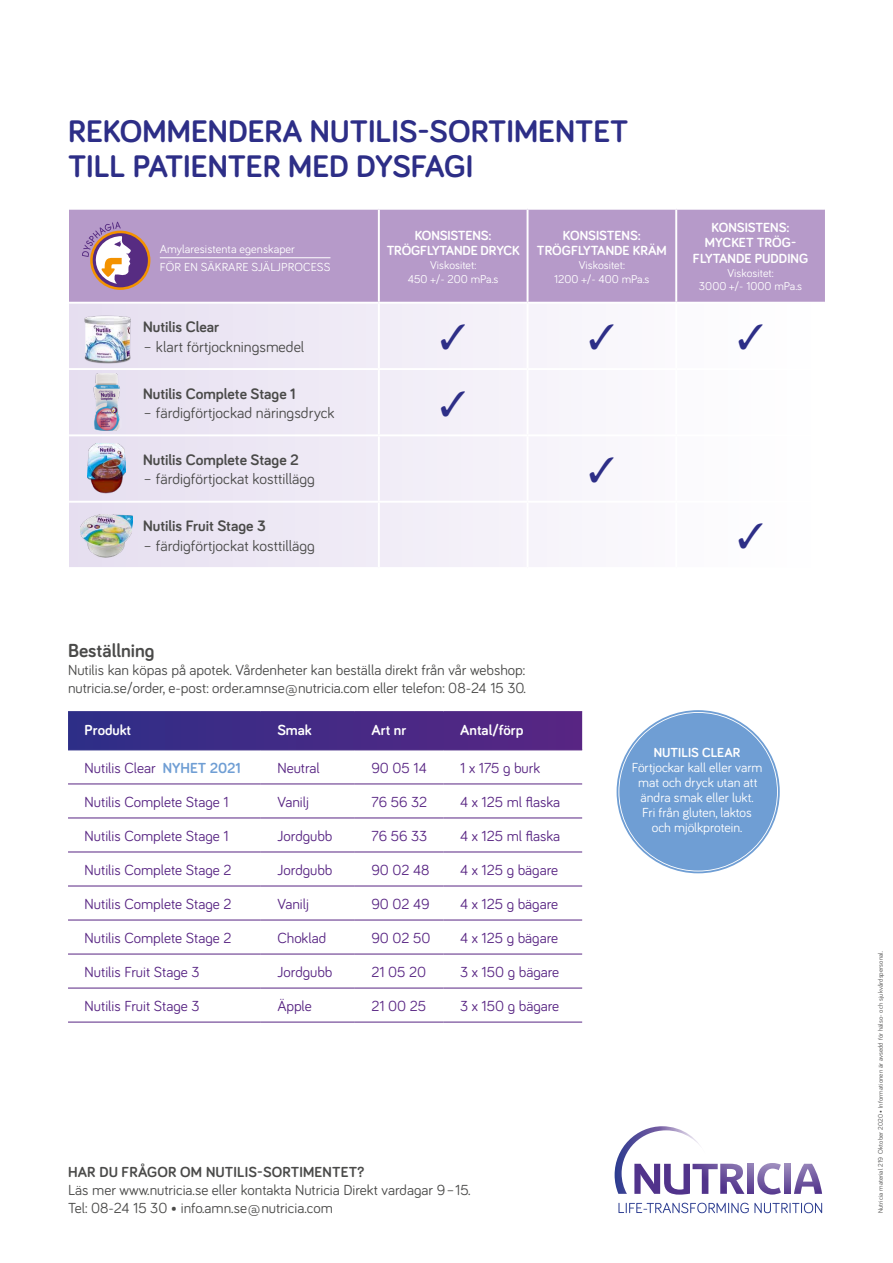
<style>
.page{position:relative;width:893px;height:1263px;background:#fff}
.page>*{position:absolute;margin:0;border:0;box-sizing:border-box;transform-origin:0 0}
.t1{font:700 32.25px/35.1px "Bariol";color:#2d2e87}
.t2{font:700 19.5px "Bariol";color:#4a4a49}
.t3{font:15.6px "Bariol";color:#4a4a49}
.t4{font:700 15.6px "Bariol";color:#4a4a49}
.t5{font:15px "Bariol";color:#582583}
.t6{font:15px/18px "Bariol";color:#4a4a49}
.t7{font:700 15px "Bariol";letter-spacing:.01em;color:#4a4a49}
.t8{font:700 15px "Bariol";color:#fff}
.t9{font:700 13.65px/15.6px "Bariol";color:#fff;text-align:center}
.t10{font:13.5px/15px "Bariol";color:#fff;text-align:center}
.t11{font:700 13.5px "Bariol";color:#fff}
.t12{font:12px/18.3px "Bariol";letter-spacing:.005em;color:#fff}
.t13{font:11.7px/13.6px "Bariol";color:#fff;text-align:center}
.t14{font:6.75px "Bariol";letter-spacing:.01em;color:#4a4a49}
.s1{font-weight:700;color:#6f9ed4}
</style>
<div class="page">
<svg style="left:68px;top:712px;width:514px;height:38px;background:#432985"></svg>
<hr style="left:68px;top:784px;width:193px;height:1px;background:#582583">
<hr style="left:261px;top:784px;width:94px;height:1px;background:#582583">
<hr style="left:355px;top:784px;width:89px;height:1px;background:#582583">
<hr style="left:444px;top:784px;width:138px;height:1px;background:#582583">
<hr style="left:68px;top:818px;width:193px;height:1px;background:#582583">
<hr style="left:261px;top:818px;width:94px;height:1px;background:#582583">
<hr style="left:355px;top:818px;width:89px;height:1px;background:#582583">
<hr style="left:444px;top:818px;width:138px;height:1px;background:#582583">
<hr style="left:68px;top:852px;width:193px;height:1px;background:#582583">
<hr style="left:261px;top:852px;width:94px;height:1px;background:#582583">
<hr style="left:355px;top:852px;width:89px;height:1px;background:#582583">
<hr style="left:444px;top:852px;width:138px;height:1px;background:#582583">
<hr style="left:68px;top:886px;width:193px;height:1px;background:#582583">
<hr style="left:261px;top:886px;width:94px;height:1px;background:#582583">
<hr style="left:355px;top:886px;width:89px;height:1px;background:#582583">
<hr style="left:444px;top:886px;width:138px;height:1px;background:#582583">
<hr style="left:68px;top:920px;width:193px;height:1px;background:#582583">
<hr style="left:261px;top:920px;width:94px;height:1px;background:#582583">
<hr style="left:355px;top:920px;width:89px;height:1px;background:#582583">
<hr style="left:444px;top:920px;width:138px;height:1px;background:#582583">
<hr style="left:68px;top:954px;width:193px;height:1px;background:#582583">
<hr style="left:261px;top:954px;width:94px;height:1px;background:#582583">
<hr style="left:355px;top:954px;width:89px;height:1px;background:#582583">
<hr style="left:444px;top:954px;width:138px;height:1px;background:#582583">
<hr style="left:68px;top:988px;width:193px;height:1px;background:#582583">
<hr style="left:261px;top:988px;width:94px;height:1px;background:#582583">
<hr style="left:355px;top:988px;width:89px;height:1px;background:#582583">
<hr style="left:444px;top:988px;width:138px;height:1px;background:#582583">
<hr style="left:68px;top:1022px;width:193px;height:1px;background:#582583">
<hr style="left:261px;top:1022px;width:94px;height:1px;background:#582583">
<hr style="left:355px;top:1022px;width:89px;height:1px;background:#582583">
<hr style="left:444px;top:1022px;width:138px;height:1px;background:#582583">
<div style="left:69px;top:210px;width:756px;height:92px;background:#b69ac9"></div>
<svg style="left:69px;top:304px;width:490px;height:263px"></svg>
<hr style="left:378px;top:210px;width:2px;height:92px;background:#fff">
<hr style="left:527px;top:210px;width:1px;height:92px;background:#fff">
<hr style="left:675px;top:210px;width:2px;height:92px;background:#fff">
<hr style="left:378px;top:304px;width:2px;height:64px;background:#fff">
<hr style="left:527px;top:304px;width:1px;height:64px;background:#fff">
<hr style="left:69px;top:368px;width:310px;height:2px;background:#fff">
<hr style="left:379px;top:368px;width:149px;height:2px;background:#fff">
<hr style="left:378px;top:370px;width:2px;height:64px;background:#fff">
<hr style="left:528px;top:368px;width:148px;height:2px;background:#fff">
<hr style="left:527px;top:370px;width:1px;height:64px;background:#fff">
<hr style="left:69px;top:434px;width:310px;height:2px;background:#fff">
<hr style="left:379px;top:434px;width:149px;height:2px;background:#fff">
<hr style="left:378px;top:436px;width:2px;height:65px;background:#fff">
<hr style="left:528px;top:434px;width:148px;height:2px;background:#fff">
<hr style="left:527px;top:436px;width:1px;height:65px;background:#fff">
<hr style="left:69px;top:501px;width:310px;height:2px;background:#fff">
<hr style="left:379px;top:501px;width:149px;height:2px;background:#fff">
<hr style="left:378px;top:503px;width:2px;height:64px;background:#fff">
<hr style="left:528px;top:501px;width:148px;height:2px;background:#fff">
<hr style="left:527px;top:503px;width:1px;height:64px;background:#fff">
<svg style="left:82px;top:222px;width:68px;height:68px"></svg>
<hr style="left:160px;top:257px;width:170px;height:1px;background:#fff">
<img style="left:93px;top:373px;width:28px;height:59px">
<img style="left:87px;top:444px;width:39px;height:50px">
<img style="left:81px;top:515px;width:52px;height:42px">
<img style="left:81px;top:301px;width:56px;height:67px">
<svg style="left:784px;top:1164px;width:7px;height:30px"></svg>
<svg style="left:794px;top:1164px;width:28px;height:30px"></svg>
<svg style="left:757px;top:1163px;width:24px;height:31px"></svg>
<svg style="left:747px;top:1164px;width:7px;height:30px"></svg>
<svg style="left:618px;top:1203px;width:204px;height:10px"></svg>
<svg style="left:615px;top:1126px;width:129px;height:68px"></svg>
<div style="left:619px;top:713px;width:158px;height:157px;background:#6f9ed4;border-radius:50%"></div>
<svg style="left:441px;top:324px;width:24px;height:25px"></svg>
<svg style="left:441px;top:390px;width:24px;height:26px"></svg>
<h1 class="t1" style="left:68px;top:113px;width:562px">REKOMMENDERA NUTILIS-SORTIMENTET<br>TILL PATIENTER MED DYSFAGI</h1>
<p class="t12" style="left:160px;top:239px;width:172px">Amylaresistenta egenskaper<br>FÖR EN SÄKRARE SJÄLJPROCESS</p>
<p class="t4" style="left:143px;top:316px;width:78px">Nutilis Clear</p>
<p class="t3" style="left:143px;top:336px;width:163px">– klart förtjockningsmedel</p>
<p class="t4" style="left:143px;top:383px;width:154px">Nutilis Complete Stage 1</p>
<p class="t3" style="left:143px;top:402px;width:193px">– färdigförtjockad näringsdryck</p>
<p class="t4" style="left:143px;top:449px;width:157px">Nutilis Complete Stage 2</p>
<p class="t3" style="left:143px;top:469px;width:173px">– färdigförtjockat kosttillägg</p>
<p class="t4" style="left:143px;top:515px;width:124px">Nutilis Fruit Stage 3</p>
<p class="t3" style="left:143px;top:535px;width:173px">– färdigförtjockat kosttillägg</p>
<p class="t9" style="left:387px;top:227px;width:135px">KONSISTENS:<br>TRÖGFLYTANDE DRYCK</p>
<p class="t13" style="left:408px;top:258px;width:92px">Viskositet:<br>450 +/- 200 mPa.s</p>
<p class="t9" style="left:537px;top:227px;width:131px">KONSISTENS:<br>TRÖGFLYTANDE KRÄM</p>
<p class="t13" style="left:554px;top:258px;width:97px">Viskositet:<br>1200 +/- 400 mPa.s</p>
<p class="t9" style="left:693px;top:219px;width:117px">KONSISTENS:<br>MYCKET TRÖG-<br>FLYTANDE PUDDING</p>
<p class="t13" style="left:699px;top:265px;width:105px">Viskositet:<br>3000 +/- 1000 mPa.s</p>
<h2 class="t2" style="left:68px;top:637px;width:88px">Beställning</h2>
<p class="t6" style="left:68px;top:660px;width:459px">Nutilis kan köpas på apotek. Vårdenheter kan beställa direkt från vår webshop: nutricia.se/order, e-post: order.amnse@nutricia.com eller telefon: 08-24 15 30.</p>
<p class="t8" style="left:85px;top:719px;width:48px">Produkt</p>
<p class="t8" style="left:277px;top:719px;width:36px">Smak</p>
<p class="t8" style="left:371px;top:719px;width:36px">Art nr</p>
<p class="t8" style="left:460px;top:719px;width:65px">Antal/förp</p>
<p class="t5" style="left:85px;top:758px;width:158px">Nutilis Clear <span class="s1">NYHET 2021</span></p>
<p class="t5" style="left:277px;top:758px;width:44px">Neutral</p>
<p class="t5" style="left:371px;top:758px;width:57px">90 05 14</p>
<p class="t5" style="left:460px;top:758px;width:82px">1 x 175 g burk</p>
<p class="t5" style="left:85px;top:792px;width:145px">Nutilis Complete Stage 1</p>
<p class="t5" style="left:277px;top:792px;width:33px">Vanilj</p>
<p class="t5" style="left:371px;top:792px;width:57px">76 56 32</p>
<p class="t5" style="left:460px;top:792px;width:102px">4 x 125 ml flaska</p>
<p class="t5" style="left:85px;top:826px;width:145px">Nutilis Complete Stage 1</p>
<p class="t5" style="left:277px;top:826px;width:57px">Jordgubb</p>
<p class="t5" style="left:371px;top:826px;width:57px">76 56 33</p>
<p class="t5" style="left:460px;top:826px;width:102px">4 x 125 ml flaska</p>
<p class="t5" style="left:85px;top:860px;width:148px">Nutilis Complete Stage 2</p>
<p class="t5" style="left:277px;top:860px;width:57px">Jordgubb</p>
<p class="t5" style="left:371px;top:860px;width:60px">90 02 48</p>
<p class="t5" style="left:460px;top:860px;width:99px">4 x 125 g bägare</p>
<p class="t5" style="left:85px;top:894px;width:148px">Nutilis Complete Stage 2</p>
<p class="t5" style="left:277px;top:894px;width:33px">Vanilj</p>
<p class="t5" style="left:371px;top:894px;width:60px">90 02 49</p>
<p class="t5" style="left:460px;top:894px;width:99px">4 x 125 g bägare</p>
<p class="t5" style="left:85px;top:928px;width:148px">Nutilis Complete Stage 2</p>
<p class="t5" style="left:277px;top:928px;width:50px">Choklad</p>
<p class="t5" style="left:371px;top:928px;width:61px">90 02 50</p>
<p class="t5" style="left:460px;top:928px;width:99px">4 x 125 g bägare</p>
<p class="t5" style="left:85px;top:962px;width:116px">Nutilis Fruit Stage 3</p>
<p class="t5" style="left:277px;top:962px;width:57px">Jordgubb</p>
<p class="t5" style="left:371px;top:962px;width:56px">21 05 20</p>
<p class="t5" style="left:460px;top:962px;width:101px">3 x 150 g bägare</p>
<p class="t5" style="left:85px;top:996px;width:116px">Nutilis Fruit Stage 3</p>
<p class="t5" style="left:277px;top:996px;width:36px">Äpple</p>
<p class="t5" style="left:371px;top:996px;width:56px">21 00 25</p>
<p class="t5" style="left:460px;top:996px;width:101px">3 x 150 g bägare</p>
<p class="t7" style="left:68px;top:1162px;width:298px">HAR DU FRÅGOR OM NUTILIS-SORTIMENTET?</p>
<p class="t6" style="left:68px;top:1180px;width:404px">Läs mer www.nutricia.se eller kontakta Nutricia Direkt vardagar 9–15.<br>Tel: 08-24 15 30 • info.amn.se@nutricia.com</p>
<p class="t11" style="left:654px;top:743px;width:88px">NUTILIS CLEAR</p>
<p class="t10" style="left:632px;top:759px;width:132px">Förtjockar kall eller varm mat och dryck utan att ändra smak eller lukt.<br>Fri från gluten, laktos och mjölkprotein.</p>
<p class="t14" style="left:876px;top:1213px;width:264px;rotate:-90deg">Nutricia material 219 Oktober 2020 • Informationen är avsedd för hälso- och sjukvårdspersonal.</p>
</div>
